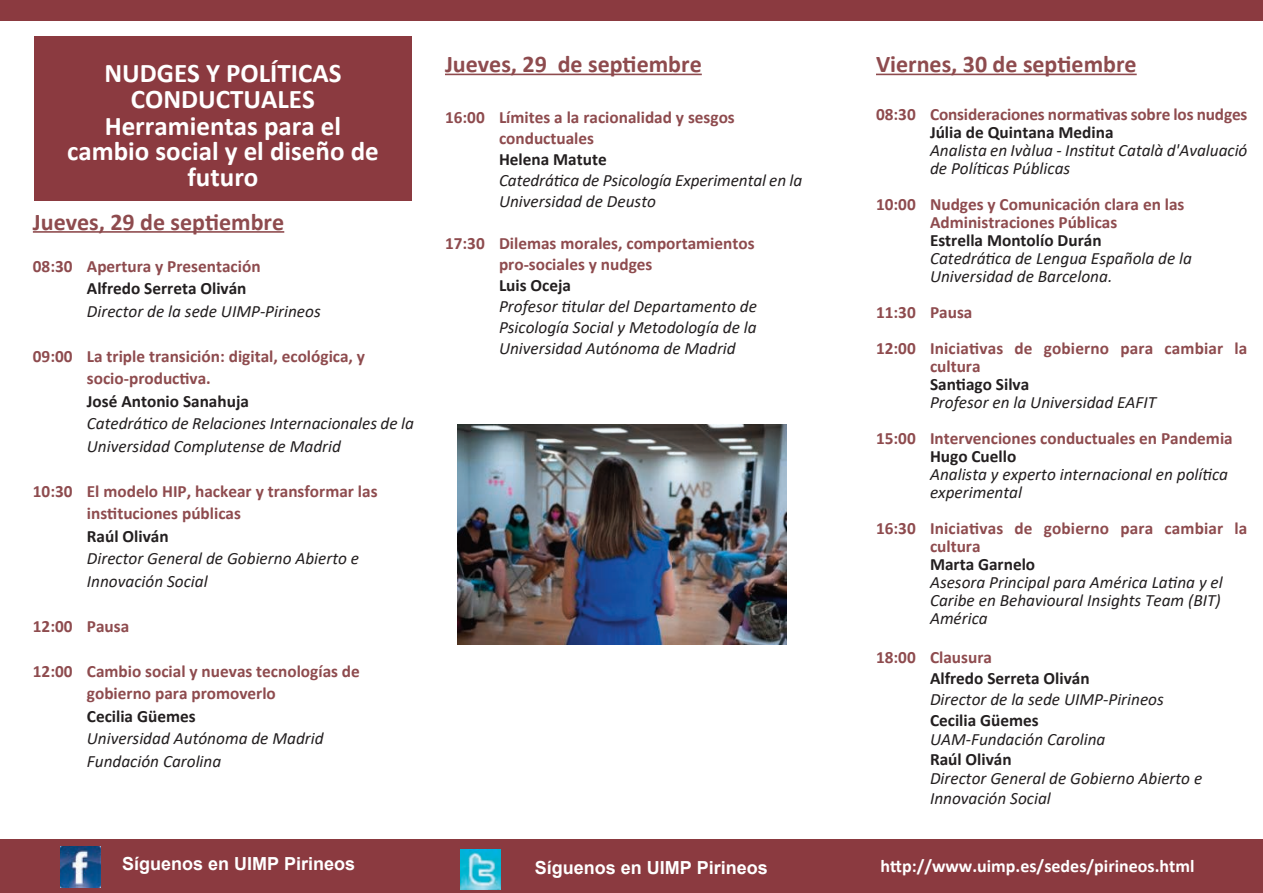
<style>
.page{position:relative;width:1263px;height:893px;background:#fff}
.page>*{position:absolute;margin:0;border:0;box-sizing:border-box;transform-origin:0 0}
.t1{font:700 27px/25.8px "Calibri";color:#fff;text-align:center}
.t2{font:700 24px "Calibri";color:#8e4b4e}
.t3{font:700 18px "Arial";color:#fff}
.t4{font:700 18px "Calibri";color:#fff}
.t5{font:italic 17.25px/18px "Calibri";color:#231f20}
.t6{font:700 17.25px/22.5px "Calibri";color:#8e4b4e}
.t7{font:700 17.25px "Calibri";color:#231f20}
</style>
<div class="page">
<div style="left:0;top:0;width:1263px;height:21px;background:#8b3a40"></div>
<div style="left:0;top:839px;width:1263px;height:54px;background:#8b3a40"></div>
<img style="left:60px;top:847px;width:41px;height:40px">
<hr style="left:33px;top:231px;width:251px;height:2px;background:#8e4b4e">
<hr style="left:445px;top:74px;width:257px;height:1px;background:#8e4b4e">
<hr style="left:876px;top:74px;width:261px;height:1px;background:#8e4b4e">
<div style="left:34px;top:36px;width:378px;height:165px;background:#8b3a40"></div>
<img style="left:461px;top:849px;width:40px;height:40px">
<img style="left:457px;top:425px;width:330px;height:220px">
<h1 class="t1" style="left:67px;top:63px;width:313px">NUDGES Y POLÍTICAS<br>CONDUCTUALES<br>Herramientas para el cambio social y el diseño de futuro</h1>
<h2 class="t2" style="left:33px;top:212px;width:253px">Jueves, 29 de septiembre</h2>
<p class="t6" style="left:33px;top:256px;width:229px">08:30 Apertura y Presentación</p>
<p class="t7" style="left:87px;top:281px;width:161px">Alfredo Serreta Oliván</p>
<p class="t5" style="left:87px;top:303px;width:235px">Director de la sede UIMP-Pirineos</p>
<p class="t6" style="left:87px;top:346px;width:280px;text-indent:-54px">09:00 La triple transición: digital, ecológica, y socio-productiva.</p>
<p class="t7" style="left:87px;top:394px;width:164px">José Antonio Sanahuja</p>
<p class="t5" style="left:87px;top:413px;width:329px;line-height:22.5px">Catedrático de Relaciones Internacionales de la<br>Universidad Complutense de Madrid</p>
<p class="t6" style="left:87px;top:481px;width:292px;text-indent:-54px">10:30 El modelo HIP, hackear y transformar las instituciones públicas</p>
<p class="t7" style="left:87px;top:529px;width:83px">Raúl Oliván</p>
<p class="t5" style="left:87px;top:548px;width:274px;line-height:22.5px">Director General de Gobierno Abierto e<br>Innovación Social</p>
<p class="t6" style="left:33px;top:616px;width:98px">12:00 Pausa</p>
<p class="t6" style="left:87px;top:661px;width:274px;text-indent:-54px">12:00 Cambio social y nuevas tecnologías de gobierno para promoverlo</p>
<p class="t7" style="left:87px;top:709px;width:110px">Cecilia Güemes</p>
<p class="t5" style="left:87px;top:728px;width:238px;line-height:22.5px">Universidad Autónoma de Madrid<br>Fundación Carolina</p>
<h2 class="t2" style="left:445px;top:54px;width:258px">Jueves, 29 de septiembre</h2>
<p class="t6" style="left:499px;top:108px;width:237px;line-height:21px;text-indent:-54px">16:00 Límites a la racionalidad y sesgos conductuales</p>
<p class="t7" style="left:499px;top:152px;width:109px">Helena Matute</p>
<p class="t5" style="left:499px;top:171px;width:305px;line-height:21px">Catedrática de Psicología Experimental en la<br>Universidad de Deusto</p>
<p class="t6" style="left:499px;top:234px;width:257px;line-height:21px;text-indent:-54px">17:30 Dilemas morales, comportamientos pro-sociales y nudges</p>
<p class="t7" style="left:499px;top:278px;width:74px">Luis Oceja</p>
<p class="t5" style="left:499px;top:297px;width:259px;line-height:21px;text-align:justify">Profesor titular del Departamento de Psicología Social y Metodología de la Universidad Autónoma de Madrid</p>
<h2 class="t2" style="left:876px;top:54px;width:262px">Viernes, 30 de septiembre</h2>
<p class="t6" style="left:876px;top:104px;width:373px">08:30 Consideraciones normativas sobre los nudges</p>
<p class="t7" style="left:930px;top:125px;width:185px">Júlia de Quintana Medina</p>
<p class="t5" style="left:930px;top:143px;width:319px">Analista en Ivàlua - Institut Català d'Avaluació de Políticas Públicas</p>
<p class="t6" style="left:930px;top:197px;width:256px;line-height:18px;text-indent:-54px">10:00 Nudges y Comunicación clara en las<br>Administraciones Públicas</p>
<p class="t7" style="left:930px;top:233px;width:173px">Estrella Montolío Durán</p>
<p class="t5" style="left:930px;top:251px;width:264px">Catedrática de Lengua Española de la<br>Universidad de Barcelona.</p>
<p class="t6" style="left:876px;top:296px;width:373px;line-height:36px">11:30 Pausa<br>12:00 Iniciativas de gobierno para cambiar la</p>
<p class="t6" style="left:930px;top:356px;width:52px">cultura</p>
<p class="t7" style="left:930px;top:377px;width:101px">Santiago Silva</p>
<p class="t5" style="left:930px;top:395px;width:228px">Profesor en la Universidad EAFIT</p>
<p class="t6" style="left:876px;top:428px;width:358px">15:00 Intervenciones conductuales en Pandemia</p>
<p class="t7" style="left:930px;top:449px;width:88px">Hugo Cuello</p>
<p class="t5" style="left:930px;top:467px;width:300px">Analista y experto internacional en política experimental</p>
<p class="t6" style="left:930px;top:521px;width:319px;line-height:18px;text-indent:-54px">16:30 Iniciativas de gobierno para cambiar la cultura</p>
<p class="t7" style="left:930px;top:557px;width:107px">Marta Garnelo</p>
<p class="t5" style="left:930px;top:575px;width:294px;text-align:justify">Asesora Principal para América Latina y el Caribe en Behavioural Insights Team (BIT)<br>América</p>
<p class="t6" style="left:876px;top:647px;width:117px">18:00 Clausura</p>
<p class="t7" style="left:930px;top:671px;width:161px">Alfredo Serreta Oliván</p>
<p class="t5" style="left:930px;top:692px;width:235px">Director de la sede UIMP-Pirineos</p>
<p class="t7" style="left:930px;top:713px;width:110px">Cecilia Güemes</p>
<p class="t5" style="left:930px;top:732px;width:177px">UAM-Fundación Carolina</p>
<p class="t7" style="left:930px;top:752px;width:83px">Raúl Oliván</p>
<p class="t5" style="left:930px;top:770px;width:274px;line-height:19.5px">Director General de Gobierno Abierto e<br>Innovación Social</p>
<p class="t3" style="left:122px;top:854px;width:235px">Síguenos en UIMP Pirineos</p>
<p class="t3" style="left:535px;top:858px;width:235px">Síguenos en UIMP Pirineos</p>
<p class="t4" style="left:880px;top:859px;width:315px">http://www.uimp.es/sedes/pirineos.html</p>
</div>
